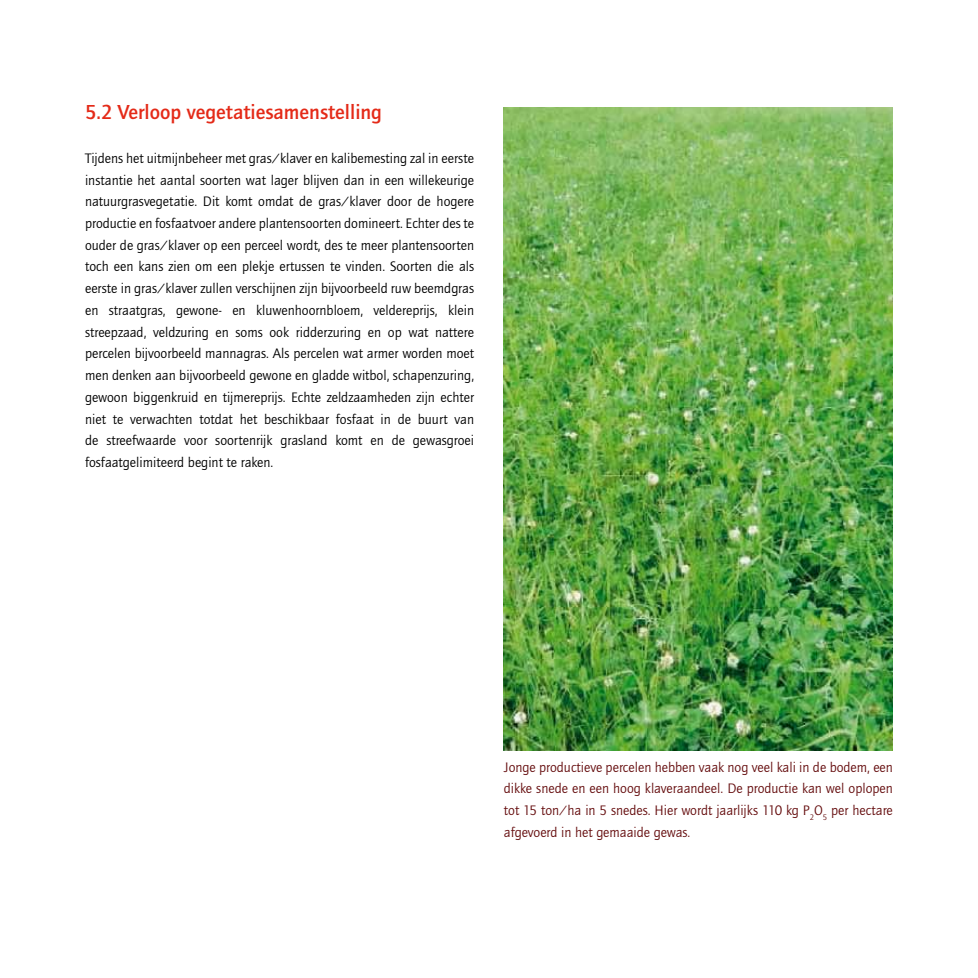
<style>
.page{position:relative;width:978px;height:978px;background:#fff}
.page>*{position:absolute;margin:0;border:0;box-sizing:border-box;transform-origin:0 0}
.t1{font:500 21px "Quay Sans";color:#e42a18}
.t2{font:14.25px/21.8px "Quay Sans";color:#000;text-align:justify}
.t3{font:14.25px/21.8px "Quay Sans";color:#650d0e;text-align:justify}
</style>
<div class="page">
<img style="left:504px;top:107px;width:389px;height:643px">
<h1 class="t1" style="left:85px;top:100px;width:299px">5.2 Verloop vegetatiesamenstelling</h1>
<p class="t2" style="left:85px;top:147px;width:391px">Tijdens het uitmijnbeheer met gras/klaver en kalibemesting zal in eerste instantie het aantal soorten wat lager blijven dan in een willekeurige natuurgrasvegetatie. Dit komt omdat de gras/klaver door de hogere productie en fosfaatvoer andere plantensoorten domineert. Echter des te ouder de gras/klaver op een perceel wordt, des te meer plantensoorten toch een kans zien om een plekje ertussen te vinden. Soorten die als eerste in gras/klaver zullen verschijnen zijn bijvoorbeeld ruw beemdgras en straatgras, gewone- en kluwenhoornbloem, veldereprijs, klein streepzaad, veldzuring en soms ook ridderzuring en op wat nattere percelen bijvoorbeeld mannagras. Als percelen wat armer worden moet men denken aan bijvoorbeeld gewone en gladde witbol, schapenzuring, gewoon biggenkruid en tijmereprijs. Echte zeldzaamheden zijn echter niet te verwachten totdat het beschikbaar fosfaat in de buurt van de streefwaarde voor soortenrijk grasland komt en de gewasgroei fosfaatgelimiteerd begint te raken.</p>
<p class="t3" style="left:504px;top:756px;width:391px">Jonge productieve percelen hebben vaak nog veel kali in de bodem, een dikke snede en een hoog klaveraandeel. De productie kan wel oplopen tot 15 ton/ha in 5 snedes. Hier wordt jaarlijks 110 kg P<sub>2</sub>O<sub>5</sub> per hectare afgevoerd in het gemaaide gewas.</p>
</div>
